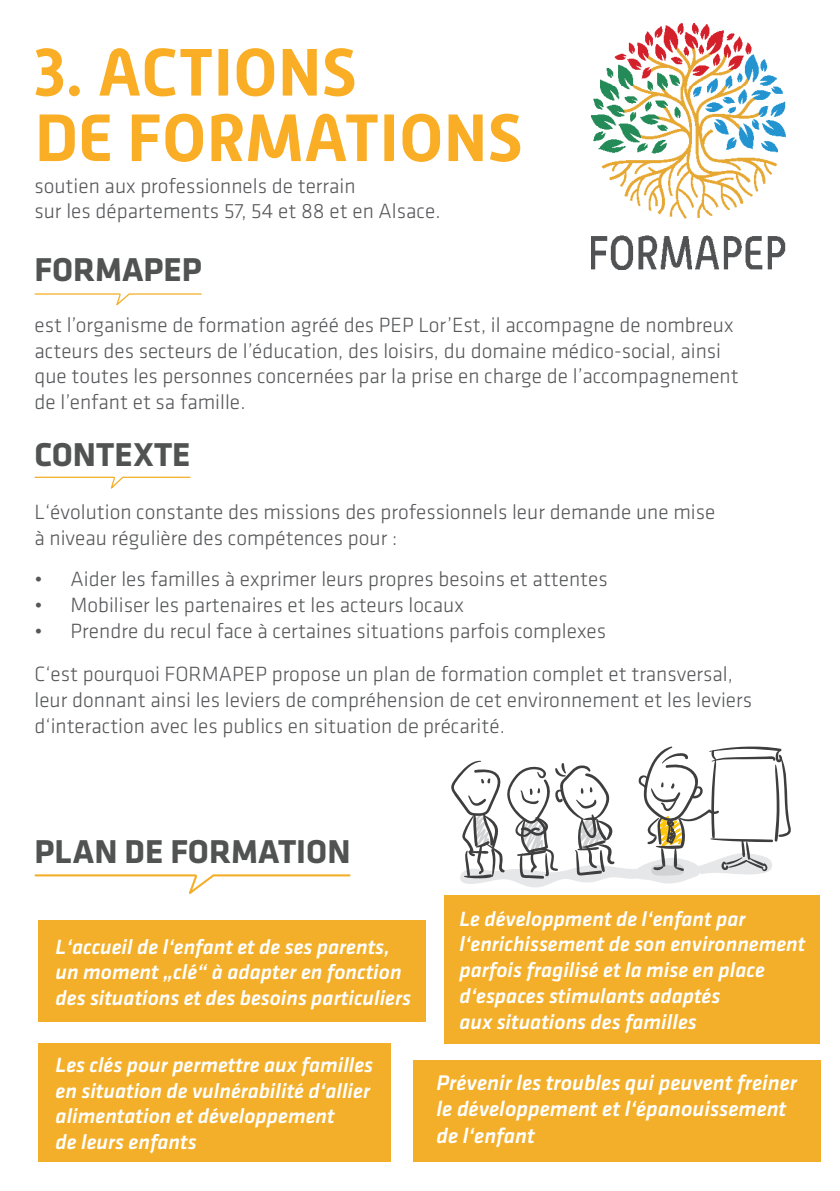
<style>
.page{position:relative;width:840px;height:1191px;background:#fff}
.page>*{position:absolute;margin:0;border:0;box-sizing:border-box;transform-origin:0 0}
.t1{font:700 66.6px/65.4px "Alwyn New";color:#faae25}
.t2{font:700 34.2px "Klavika";color:#515353}
.t3{font:italic 500 22px/26.4px "Klavika";color:#fff}
.t4{font:300 21.4px/25.6px "Klavika";color:#565759}
.t5{font:italic 500 21.4px/25.6px "Klavika";color:#fff}
</style>
<div class="page">
<img style="left:591px;top:24px;width:195px;height:245px">
<svg style="left:34px;top:293px;width:168px;height:13px"></svg>
<svg style="left:34px;top:476px;width:157px;height:13px"></svg>
<svg style="left:34px;top:874px;width:317px;height:20px"></svg>
<svg style="left:451px;top:746px;width:340px;height:142px"></svg>
<div style="left:39px;top:920px;width:386px;height:102px;background:#f3af29"></div>
<div style="left:444px;top:895px;width:375px;height:148px;background:#f3af29"></div>
<div style="left:413px;top:1060px;width:406px;height:101px;background:#f3af29"></div>
<div style="left:39px;top:1043px;width:351px;height:118px;background:#f3af29"></div>
<h1 class="t1" style="left:34px;top:40px;width:489px">3. ACTIONS<br>DE FORMATIONS</h1>
<p class="t4" style="left:34px;top:173px;width:407px">soutien aux professionnels de terrain<br>sur les départements 57, 54 et 88 et en Alsace.</p>
<h2 class="t2" style="left:34px;top:251px;width:169px">FORMAPEP</h2>
<p class="t4" style="left:34px;top:312px;width:705px">est l’organisme de formation agréé des PEP Lor’Est, il accompagne de nombreux acteurs des secteurs de l’éducation, des loisirs, du domaine médico-social, ainsi que toutes les personnes concernées par la prise en charge de l’accompagnement de l’enfant et sa famille.</p>
<h2 class="t2" style="left:34px;top:436px;width:157px">CONTEXTE</h2>
<p class="t4" style="left:34px;top:499px;width:682px">L‘évolution constante des missions des professionnels leur demande une mise à niveau régulière des compétences pour :</p>
<p class="t4" style="left:34px;top:567px;width:574px">• Aider les familles à exprimer leurs propres besoins et attentes</p>
<p class="t4" style="left:34px;top:592px;width:430px">• Mobiliser les partenaires et les acteurs locaux</p>
<p class="t4" style="left:34px;top:609px;width:699px;line-height:43.6px">• Prendre du recul face à certaines situations parfois complexes<br>C‘est pourquoi FORMAPEP propose un plan de formation complet et transversal,</p>
<p class="t4" style="left:34px;top:687px;width:718px">leur donnant ainsi les leviers de compréhension de cet environnement et les leviers d‘interaction avec les publics en situation de précarité.</p>
<h2 class="t2" style="left:34px;top:833px;width:317px">PLAN DE FORMATION</h2>
<p class="t5" style="left:56px;top:934px;width:357px">L‘accueil de l‘enfant et de ses parents, un moment „clé“ à adapter en fonction des situations et des besoins particuliers</p>
<p class="t5" style="left:56px;top:1052px;width:319px">Les clés pour permettre aux familles en situation de vulnérabilité d‘allier alimentation et développement<br>de leurs enfants</p>
<p class="t5" style="left:459px;top:906px;width:347px">Le développment de l‘enfant par l‘enrichissement de son environnement parfois fragilisé et la mise en place d‘espaces stimulants adaptés<br>aux situations des familles</p>
<p class="t3" style="left:436px;top:1069px;width:362px">Prévenir les troubles qui peuvent freiner le développement et l‘épanouissement de l‘enfant</p>
</div>
